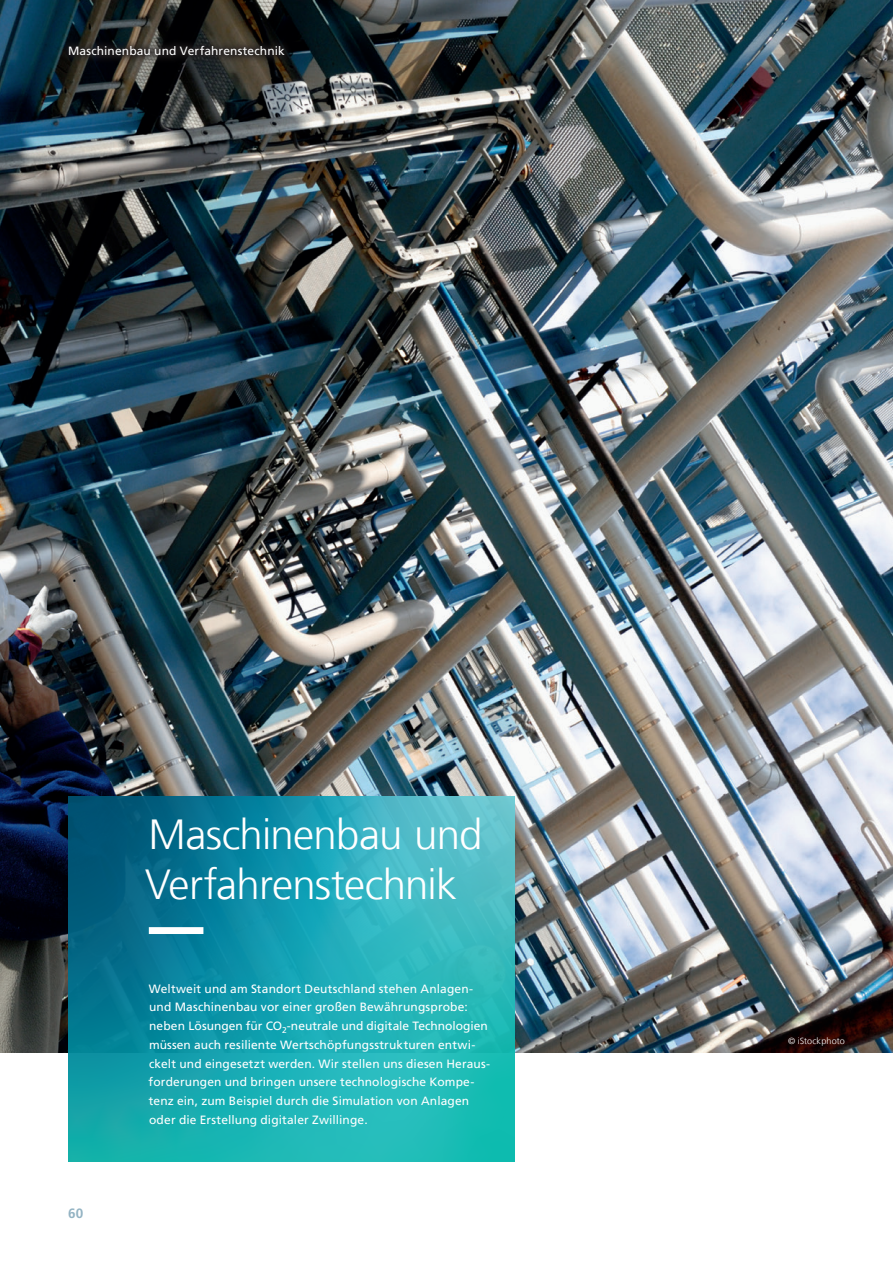
<style>
.page{position:relative;width:893px;height:1263px;background:#fff}
.page>*{position:absolute;margin:0;border:0;box-sizing:border-box;transform-origin:0 0}
.Ueberschrift_28_33_6{font:300 42px/50.4px "Frutiger LT Com";letter-spacing:-.02em;color:#fff}
.t1{font:700 13.5px "Frutiger LT Com";color:#93b3c3}
.Infokasten_klein_Fli{font:12px/18.8px "Frutiger LT Com";letter-spacing:.01em;color:#fff}
.Kolumne{font:12px "Frutiger LT Com";letter-spacing:.01em;color:#fff}
._12_Grafiktext{font:300 9px "Frutiger LT Com";letter-spacing:.01em;color:#fff}
</style>
<div class="page">
<img style="left:0;top:0;width:893px;height:1052px">
<svg style="left:68px;top:796px;width:446px;height:365px;background:#1ca0ad"></svg>
<svg style="left:149px;top:927px;width:344px;height:7px;background:#46b7c3"></svg>
<svg style="left:60px;top:37px;width:233px;height:27px;background:#252321"></svg>
<p class="Kolumne" style="left:68px;top:44px;width:218px">Maschinenbau und Verfahrenstechnik</p>
<p class="t1" style="left:68px;top:1205px;width:17px">60</p>
<p class="Ueberschrift_28_33_6" style="left:145px;top:809px;width:339px">Maschinenbau und<br>Verfahrenstechnik</p>
<p class="Infokasten_klein_Fli" style="left:149px;top:979px;width:343px">Weltweit und am Standort Deutschland stehen Anlagen&shy;und Maschinenbau vor einer großen Bewährungsprobe: neben Lösungen für CO<sub>2</sub>-neutrale und digitale Technologien müssen auch resiliente Wertschöpfungsstrukturen entwi&shy;ckelt und eingesetzt werden. Wir stellen uns diesen Heraus&shy;forderungen und bringen unsere technologische Kompe&shy;tenz ein, zum Beispiel durch die Simulation von Anlagen oder die Erstellung digitaler Zwillinge.</p>
<p class="_12_Grafiktext" style="left:788px;top:1036px;width:58px">© iStockphoto</p>
</div>
